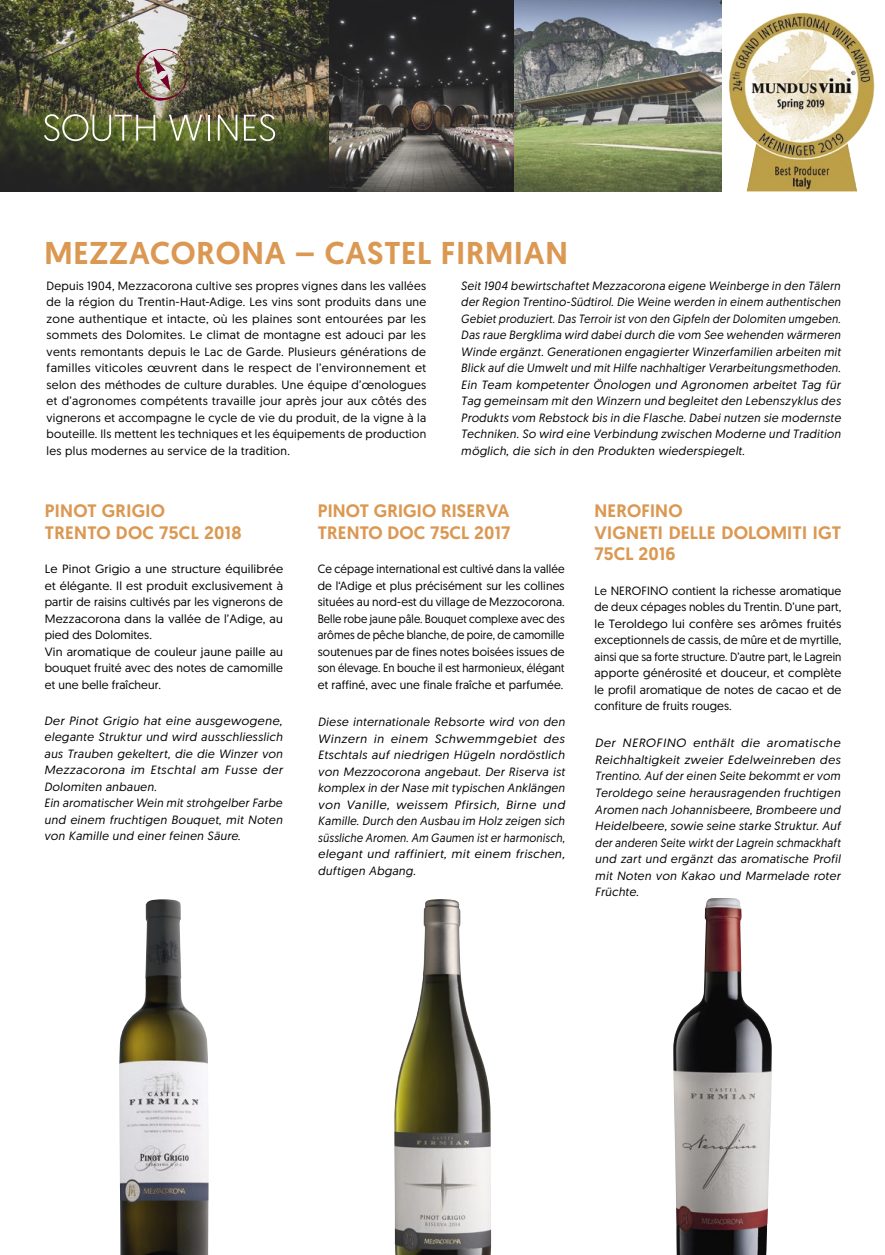
<style>
.page{position:relative;width:885px;height:1255px;background:#fff}
.page>*{position:absolute;margin:0;border:0;box-sizing:border-box;transform-origin:0 0}
.t1{font:500 31.5px "Geomanist";letter-spacing:.025em;color:#db9852}
.t2{font:500 18px/21.6px "Geomanist";letter-spacing:.01em;color:#db9852}
.t3{font:italic 12px/16.5px "Geomanist";letter-spacing:.03em;color:#000;text-align:justify}
.t4{font:12px/16.5px "Geomanist";letter-spacing:.01em;color:#000;text-align:justify}
.t5{font:italic 12px/16.5px "Geomanist";letter-spacing:.03em;color:#000;text-align:justify;scale:1.05 1}
.t6{font:12px/16.5px "Geomanist";letter-spacing:.01em;color:#000;text-align:justify;scale:.96 1}
.t7{font:12px/16.5px "Geomanist";letter-spacing:.01em;color:#000;scale:1.05 1}
.t8{font:italic 12px/16.5px "Geomanist";letter-spacing:.03em;color:#000;scale:1.04 1}
</style>
<div class="page">
<img style="left:394px;top:899px;width:97px;height:355px">
<img style="left:0;top:0;width:329px;height:191px">
<img style="left:329px;top:0;width:393px;height:191px">
<svg style="left:44px;top:114px;width:111px;height:27px;background:#788155"></svg>
<svg style="left:169px;top:115px;width:33px;height:26px"></svg>
<hr style="left:208px;top:115px;width:2px;height:26px;background:#fff">
<svg style="left:218px;top:115px;width:19px;height:26px"></svg>
<svg style="left:244px;top:114px;width:31px;height:27px"></svg>
<img style="left:136px;top:49px;width:51px;height:52px">
<img style="left:673px;top:898px;width:98px;height:356px">
<img style="left:119px;top:899px;width:90px;height:355px">
<svg style="left:857px;top:38px;width:18px;height:153px"></svg>
<img style="left:729px;top:12px;width:128px;height:179px">
<h1 class="t1" style="left:44px;top:232px;width:525px">MEZZACORONA – CASTEL FIRMIAN</h1>
<p class="t4" style="left:47px;top:277px;width:381px">Depuis 1904, Mezzacorona cultive ses propres vignes dans les vallées de la région du Trentin-Haut-Adige. Les vins sont produits dans une zone authentique et intacte, où les plaines sont entourées par les sommets des Dolomites. Le climat de montagne est adouci par les vents remontants depuis le Lac de Garde. Plusieurs générations de familles viticoles œuvrent dans le respect de l’environnement et selon des méthodes de culture durables. Une équipe d’œnologues et d’agronomes compétents travaille jour après jour aux côtés des vignerons et accompagne le cycle de vie du produit, de la vigne à la bouteille. Ils mettent les techniques et les équipements de production les plus modernes au service de la tradition.</p>
<p class="t3" style="left:461px;top:277px;width:381px">Seit 1904 bewirtschaftet Mezzacorona eigene Weinberge in den Tälern der Region Trentino-Südtirol. Die Weine werden in einem authentischen Gebiet produziert. Das Terroir ist von den Gipfeln der Dolomiten umgeben.<br>Das raue Bergklima wird dabei durch die vom See wehenden wärmeren Winde ergänzt. Generationen engagierter Winzerfamilien arbeiten mit Blick auf die Umwelt und mit Hilfe nachhaltiger Verarbeitungsmethoden.<br>Ein Team kompetenter Önologen und Agronomen arbeitet Tag für Tag gemeinsam mit den Winzern und begleitet den Lebenszyklus des Produkts vom Rebstock bis in die Flasche. Dabei nutzen sie modernste Techniken. So wird eine Verbindung zwischen Moderne und Tradition möglich, die sich in den Produkten wiederspiegelt.</p>
<h2 class="t2" style="left:45px;top:499px;width:198px">PINOT GRIGIO<br>TRENTO DOC 75CL 2018</h2>
<p class="t7" style="left:45px;top:560px;width:228px">Le Pinot Grigio a une structure équilibrée et élégante. Il est produit exclusivement à partir de raisins cultivés par les vignerons de Mezzacorona dans la vallée de l’Adige, au pied des Dolomites.<br>Vin aromatique de couleur jaune paille au bouquet fruité avec des notes de camomille et une belle fraîcheur.</p>
<p class="t8" style="left:44px;top:712px;width:231px">Der Pinot Grigio hat eine ausgewogene, elegante Struktur und wird ausschliesslich aus Trauben gekeltert, die die Winzer von Mezzacorona im Etschtal am Fusse der Dolomiten anbauen.<br>Ein aromatischer Wein mit strohgelber Farbe und einem fruchtigen Bouquet, mit Noten von Kamille und einer feinen Säure.</p>
<h2 class="t2" style="left:318px;top:499px;width:194px">PINOT GRIGIO RISERVA<br>TRENTO DOC 75CL 2017</h2>
<p class="t6" style="left:318px;top:560px;width:259px">Ce cépage international est cultivé dans la vallée de l‘Adige et plus précisément sur les collines situées au nord-est du village de Mezzocorona.<br>Belle robe jaune pâle. Bouquet complexe avec des arômes de pêche blanche, de poire, de camomille soutenues par de fines notes boisées issues de son élevage. En bouche il est harmonieux, élégant et raffiné, avec une finale fraîche et parfumée.</p>
<p class="t3" style="left:318px;top:713px;width:248px">Diese internationale Rebsorte wird von den Winzern in einem Schwemmgebiet des Etschtals auf niedrigen Hügeln nordöstlich von Mezzocorona angebaut. Der Riserva ist komplex in der Nase mit typischen Anklängen von Vanille, weissem Pfirsich, Birne und Kamille. Durch den Ausbau im Holz zeigen sich süssliche Aromen. Am Gaumen ist er harmonisch, elegant und raffiniert, mit einem frischen, duftigen Abgang.</p>
<h2 class="t2" style="left:594px;top:499px;width:248px">NEROFINO<br>VIGNETI DELLE DOLOMITI IGT<br>75CL 2016</h2>
<p class="t4" style="left:594px;top:582px;width:248px">Le NEROFINO contient la richesse aromatique de deux cépages nobles du Trentin. D’une part, le Teroldego lui confère ses arômes fruités exceptionnels de cassis, de mûre et de myrtille, ainsi que sa forte structure. D’autre part, le Lagrein apporte générosité et douceur, et complète le profil aromatique de notes de cacao et de confiture de fruits rouges.</p>
<p class="t5" style="left:595px;top:734px;width:235px">Der NEROFINO enthält die aromatische Reichhaltigkeit zweier Edelweinreben des Trentino. Auf der einen Seite bekommt er vom Teroldego seine herausragenden fruchtigen Aromen nach Johannisbeere, Brombeere und Heidelbeere, sowie seine starke Struktur. Auf der anderen Seite wirkt der Lagrein schmackhaft und zart und ergänzt das aromatische Profil mit Noten von Kakao und Marmelade roter Früchte.</p>
</div>
